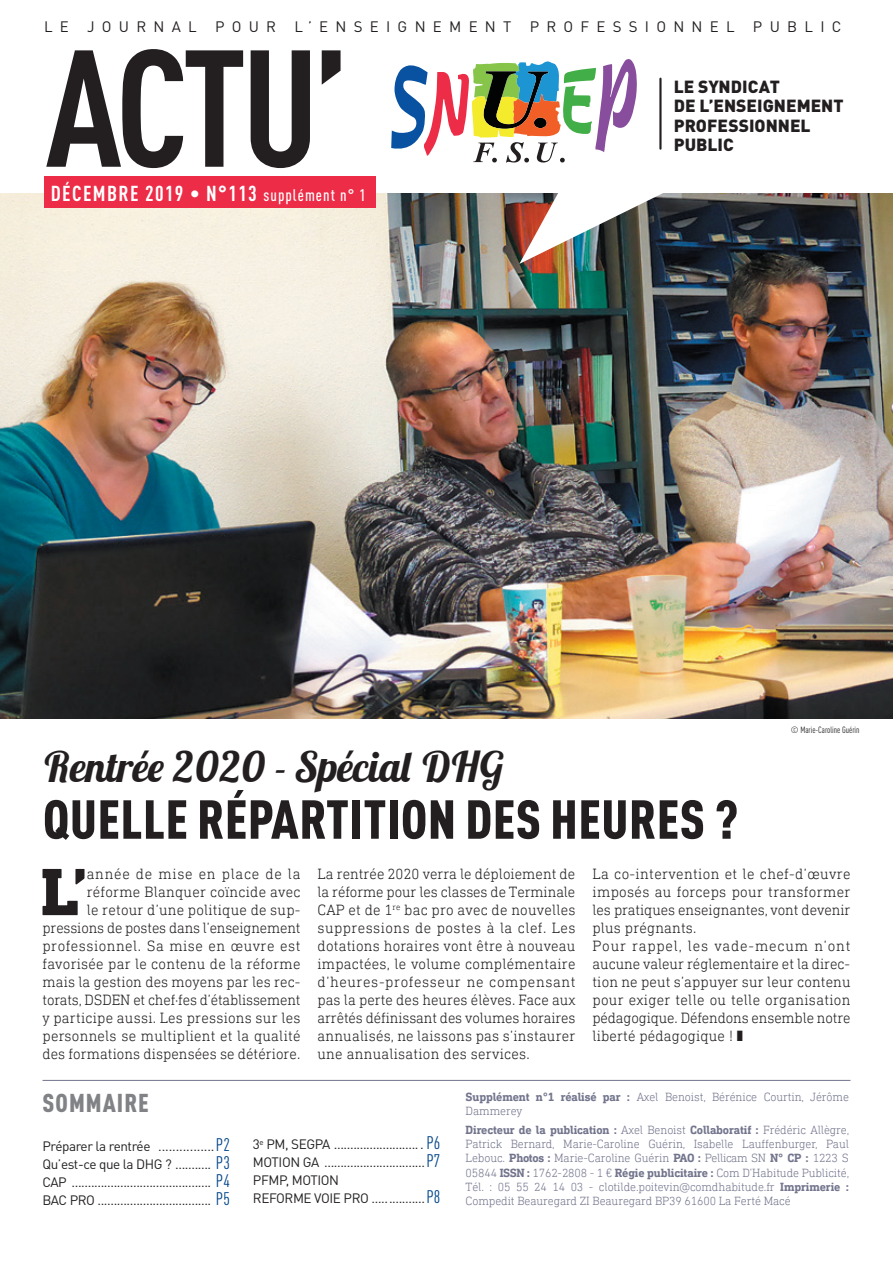
<style>
.page{position:relative;width:893px;height:1263px;background:#fff}
.page>*{position:absolute;margin:0;border:0;box-sizing:border-box;transform-origin:0 0}
.t1{font:700 condensed 163.5px "DIN Pro";color:#231f20}
.t2{font:800 67.95px "DIN Next Slab Pro";color:#231f20}
.t3{font:900 condensed 54px "DIN Pro";letter-spacing:.01em;color:#231f20}
.t4{font:italic 700 42px "Lobster Two";letter-spacing:-.01em;color:#231f20}
.t5{font:900 condensed 25.5px "DIN Pro";letter-spacing:.04em;color:#808285}
.t6{font:700 condensed 21.3px "DIN Pro";letter-spacing:.065em;color:#fff}
.t7{font:900 17.4px/19.2px "DIN Pro";color:#231f20}
.t8{font:300 15px/18px "DIN Next Slab Pro";letter-spacing:.015em;color:#231f20;text-align:right}
.t9{font:15px "DIN Pro";letter-spacing:.485em;color:#231f20}
.t10{font:13.5px/18px "DIN Pro";letter-spacing:-.03em;color:#231f20;text-align:justify}
.t11{font:300 12px/14.2px "DIN Next Slab Pro";letter-spacing:-.01em;color:#73758d}
.t12{font:condensed 9px "DIN Pro";color:#231f20}
.s1{font-weight:500;font-size:16.5px}
.s2{font-stretch:condensed;font-size:18px;color:#014489}
.s3{font-weight:700}
</style>
<div class="page">
<img style="left:0;top:193px;width:893px;height:526px">
<hr style="left:659px;top:79px;width:3px;height:70px;background:#231f20">
<svg style="left:391px;top:59px;width:246px;height:104px"></svg>
<img style="left:519px;top:193px;width:374px;height:71px">
<div style="left:45px;top:177px;width:331px;height:31px;background:#ed2c47"></div>
<hr style="left:43px;top:1080px;width:807px;height:1px;background:#73758d">
<p class="t9" style="left:44px;top:15px;width:799px">LE JOURNAL POUR L’ENSEIGNEMENT PROFESSIONNEL PUBLIC</p>
<h1 class="t1" style="left:46px;top:-15px;width:306px">ACTU’</h1>
<h3 class="t6" style="left:51px;top:177px;width:317px">DÉCEMBRE 2019 • N°113 <span class="s1">supplément n° 1</span></h3>
<p class="t7" style="left:674px;top:75px;width:171px">LE SYNDICAT<br>DE L’ENSEIGNEMENT<br>PROFESSIONNEL<br>PUBLIC</p>
<p class="t12" style="left:791px;top:723px;width:70px">© Marie-Caroline Guérin</p>
<h3 class="t4" style="left:43px;top:740px;width:462px">Rentrée 2020 - Spécial DHG</h3>
<h3 class="t3" style="left:43px;top:777px;width:697px">QUELLE RÉPARTITION DES HEURES ?</h3>
<h2 class="t2" style="left:41px;top:852px;width:49px">L’</h2>
<p class="t8" style="left:43px;top:865px;width:260px">année de mise en place de la réforme Blanquer coïncide avec<br>le retour d’une politique de sup&shy;pressions de postes dans l’enseignement professionnel. Sa mise en œuvre est favorisée par le contenu de la réforme mais la gestion des moyens par les rec&shy;torats, DSDEN et chef·fes d’établissement y participe aussi. Les pressions sur les personnels se multiplient et la qualité des formations dispensées se détériore.</p>
<p class="t8" style="left:317px;top:865px;width:260px;text-align:justify">La rentrée 2020 verra le déploiement de la réforme pour les classes de Terminale CAP et de 1<sup>re</sup> bac pro avec de nouvelles suppressions de postes à la clef. Les dotations horaires vont être à nouveau impactées, le volume complémentaire d’heures-professeur ne compensant pas la perte des heures élèves. Face aux arrêtés définissant des volumes horaires annualisés, ne laissons pas s’instaurer une annualisation des services.</p>
<p class="t8" style="left:592px;top:865px;width:260px;text-align:left">La co-intervention et le chef-d’œuvre imposés au forceps pour transformer les pratiques enseignantes, vont devenir plus prégnants.<br>Pour rappel, les vade-mecum n’ont aucune valeur réglementaire et la direc&shy;tion ne peut s’appuyer sur leur contenu pour exiger telle ou telle organisation pédagogique. Défendons ensemble notre liberté pédagogique ! ❚</p>
<h3 class="t5" style="left:43px;top:1083px;width:108px">SOMMAIRE</h3>
<p class="t10" style="left:42px;top:1135px;width:189px">Préparer la rentrée ................<span class="s2">P2<br></span>Qu’est-ce que la DHG ? ........... <span class="s2">P3<br></span>CAP ........................................... <span class="s2">P4<br></span>BAC PRO ................................... <span class="s2">P5</span></p>
<p class="t10" style="left:253px;top:1134px;width:189px;text-align:left">3<sup>e</sup> PM, SEGPA ........................... <span class="s2">P6<br></span>MOTION GA ...............................<span class="s2">P7<br></span>PFMP, MOTION<br>REFORME VOIE PRO ….............<span class="s2">P8</span></p>
<p class="t11" style="left:466px;top:1090px;width:385px"><span class="s3">Supplément n°1 réalisé par :</span> Axel Benoist, Bérénice Courtin, Jérôme<br>Dammerey</p>
<p class="t11" style="left:466px;top:1122px;width:385px;text-align:justify"><span class="s3">Directeur de la publication :</span> Axel Benoist <span class="s3">Collaboratif :</span> Frédéric Allègre, Patrick Bernard, Marie-Caroline Guérin, Isabelle Lauffenburger, Paul Lebouc. <span class="s3">Photos :</span> Marie-Caroline Guérin <span class="s3">PAO :</span> Pellicam SN <span class="s3">N° CP :</span> 1223 S 05844 <span class="s3">ISSN :</span> 1762-2808 - 1 € <span class="s3">Régie publicitaire :</span> Com D’Habitude Publicité, Tél. : 05 55 24 14 03 - clotilde.poitevin@comdhabitude.fr <span class="s3">Imprimerie :<br></span>Compedit Beauregard ZI Beauregard BP39 61600 La Ferté Macé</p>
</div>
